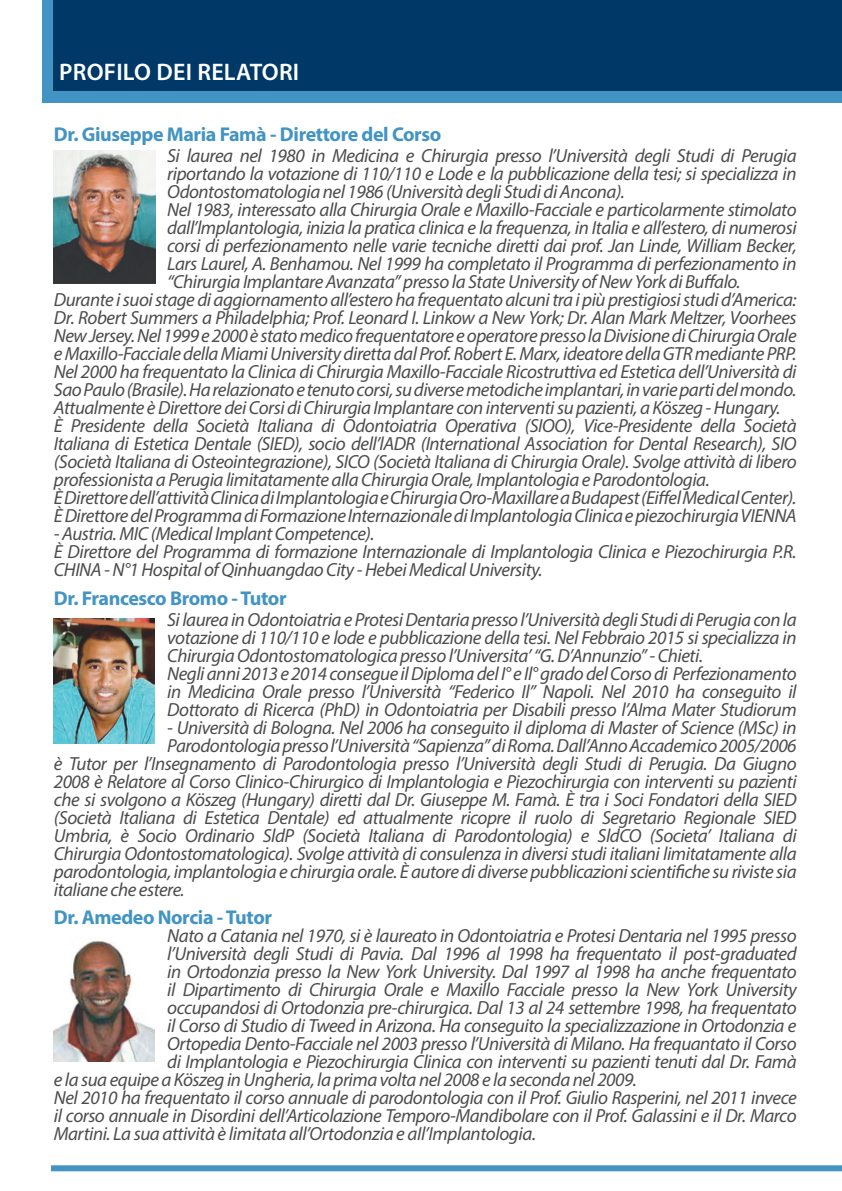
<style>
.page{position:relative;width:842px;height:1191px;background:#fff}
.page>*{position:absolute;margin:0;border:0;box-sizing:border-box;transform-origin:0 0}
.programma_testo_con{font:600 24px "Myriad Pro";letter-spacing:.01em;color:#fff}
.t1{font:700 20px "Myriad Pro";letter-spacing:-.02em;color:#4294c3}
.t2{font:italic 19px/18px "Myriad Pro";letter-spacing:-.025em;color:#4b4c4d;text-align:justify}
</style>
<div class="page">
<div style="left:43px;top:0;width:799px;height:102px;background:#4294c3"></div>
<img style="left:54px;top:150px;width:101px;height:133px">
<div style="left:54px;top:0;width:788px;height:91px;background:#003968"></div>
<img style="left:54px;top:618px;width:100px;height:125px">
<img style="left:54px;top:941px;width:100px;height:120px">
<div style="left:51px;top:1165px;width:791px;height:6px;background:#4294c3"></div>
<p class="programma_testo_con" style="left:59px;top:57px;width:241px">PROFILO DEI RELATORI</p>
<p class="t1" style="left:54px;top:121px;width:389px">Dr. Giuseppe Maria Famà - Direttore del Corso</p>
<p class="t2" style="left:167px;top:146px;width:631px">Si laurea nel 1980 in Medicina e Chirurgia presso l’Università degli Studi di Perugia riportando la votazione di 110/110 e Lode e la pubblicazione della tesi; si specializza in Odontostomatologia nel 1986 (Università degli Studi di Ancona).</p>
<p class="t2" style="left:167px;top:200px;width:631px">Nel 1983, interessato alla Chirurgia Orale e Maxillo-Facciale e particolarmente stimolato dall’lmplantologia, inizia la pratica clinica e la frequenza, in Italia e all’estero, di numerosi corsi di perfezionamento nelle varie tecniche diretti dai prof. Jan Linde, William Becker, Lars Laurel, A. Benhamou. Nel 1999 ha completato il Programma di perfezionamento in “Chirurgia Implantare Avanzata” presso la State University of New York di Buffalo.</p>
<p class="t2" style="left:54px;top:290px;width:744px">Durante i suoi stage di aggiornamento all’estero ha frequentato alcuni tra i più prestigiosi studi d’America:<br>Dr. Robert Summers a Philadelphia; Prof. Leonard I. Linkow a New York; Dr. Alan Mark Meltzer, Voorhees New Jersey. Nel 1999 e 2000 è stato medico frequentatore e operatore presso la Divisione di Chirurgia Orale e Maxillo-Facciale della Miami University diretta dal Prof. Robert E. Marx, ideatore della GTR mediante PRP.</p>
<p class="t2" style="left:54px;top:362px;width:744px">Nel 2000 ha frequentato la Clinica di Chirurgia Maxillo-Facciale Ricostruttiva ed Estetica dell’Università di<br>Sao Paulo (Brasile). Ha relazionato e tenuto corsi, su diverse metodiche implantari, in varie parti del mondo.</p>
<p class="t2" style="left:54px;top:398px;width:728px">Attualmente è Direttore dei Corsi di Chirurgia Implantare con interventi su pazienti, a Köszeg - Hungary.</p>
<p class="t2" style="left:54px;top:416px;width:744px">È Presidente della Società Italiana di Odontoiatria Operativa (SIOO), Vice-Presidente della Società Italiana di Estetica Dentale (SIED), socio dell’lADR (International Association for Dental Research), SIO (Società Italiana di Osteointegrazione), SICO (Società Italiana di Chirurgia Orale). Svolge attività di libero professionista a Perugia limitatamente alla Chirurgia Orale, Implantologia e Parodontologia.</p>
<p class="t2" style="left:54px;top:488px;width:744px">È Direttore dell’attività Clinica di Implantologia e Chirurgia Oro-Maxillare a Budapest (Eiffel Medical Center).<br>È Direttore del Programma di Formazione Internazionale di Implantologia Clinica e piezochirurgia VIENNA</p>
<p class="t2" style="left:54px;top:524px;width:322px">- Austria. MIC (Medical Implant Competence).</p>
<p class="t2" style="left:54px;top:542px;width:744px">È Direttore del Programma di formazione Internazionale di Implantologia Clinica e Piezochirurgia P.R.<br>CHINA - N°1 Hospital of Qinhuangdao City - Hebei Medical University.</p>
<p class="t1" style="left:54px;top:585px;width:234px">Dr. Francesco Bromo - Tutor</p>
<p class="t2" style="left:167px;top:610px;width:631px">Si laurea in Odontoiatria e Protesi Dentaria presso l’Università degli Studi di Perugia con la votazione di 110/110 e lode e pubblicazione della tesi. Nel Febbraio 2015 si specializza in Chirurgia Odontostomatologica presso l’Universita’ “G. D’Annunzio” - Chieti.</p>
<p class="t2" style="left:167px;top:664px;width:631px">Negli anni 2013 e 2014 consegue il Diploma del I° e Il° grado del Corso di Perfezionamento in Medicina Orale presso l’Università “Federico Il” Napoli. Nel 2010 ha conseguito il Dottorato di Ricerca (PhD) in Odontoiatria per Disabili presso l’AIma Mater Studiorum</p>
<p class="t2" style="left:167px;top:718px;width:631px">- Università di Bologna. Nel 2006 ha conseguito il diploma di Master of Science (MSc) in<br>Parodontologia presso l’Università “Sapienza” di Roma. Dall’Anno Accademico 2005/2006</p>
<p class="t2" style="left:54px;top:754px;width:744px">è Tutor per l’Insegnamento di Parodontologia presso l’Università degli Studi di Perugia. Da Giugno 2008 è Relatore al Corso Clinico-Chirurgico di Implantologia e Piezochirurgia con interventi su pazienti che si svolgono a Köszeg (Hungary) diretti dal Dr. Giuseppe M. Famà. È tra i Soci Fondatori della SIED (Società Italiana di Estetica Dentale) ed attualmente ricopre il ruolo di Segretario Regionale SIED Umbria, è Socio Ordinario SldP (Società Italiana di Parodontologia) e SldCO (Societa’ Italiana di Chirurgia Odontostomatologica). Svolge attività di consulenza in diversi studi italiani limitatamente alla parodontologia, implantologia e chirurgia orale. È autore di diverse pubblicazioni scientifiche su riviste sia italiane che estere.</p>
<p class="t1" style="left:54px;top:904px;width:220px">Dr. Amedeo Norcia - Tutor</p>
<p class="t2" style="left:167px;top:926px;width:631px">Nato a Catania nel 1970, si è laureato in Odontoiatria e Protesi Dentaria nel 1995 presso l’Università degli Studi di Pavia. Dal 1996 al 1998 ha frequentato il post-graduated in Ortodonzia presso la New York University. Dal 1997 al 1998 ha anche frequentato il Dipartimento di Chirurgia Orale e Maxillo Facciale presso la New York University occupandosi di Ortodonzia pre-chirurgica. Dal 13 al 24 settembre 1998, ha frequentato il Corso di Studio di Tweed in Arizona. Ha conseguito la specializzazione in Ortodonzia e Ortopedia Dento-Facciale nel 2003 presso l’Università di Milano. Ha frequantato il Corso di Implantologia e Piezochirurgia Clinica con interventi su pazienti tenuti dal Dr. Famà</p>
<p class="t2" style="left:54px;top:1070px;width:585px">e la sua equipe a Köszeg in Ungheria, la prima volta nel 2008 e la seconda nel 2009.</p>
<p class="t2" style="left:54px;top:1088px;width:744px">Nel 2010 ha frequentato il corso annuale di parodontologia con il Prof. Giulio Rasperini, nel 2011 invece il corso annuale in Disordini dell’Articolazione Temporo-Mandibolare con il Prof. Galassini e il Dr. Marco Martini. La sua attività è limitata all’Ortodonzia e aIl’Implantologia.</p>
</div>
